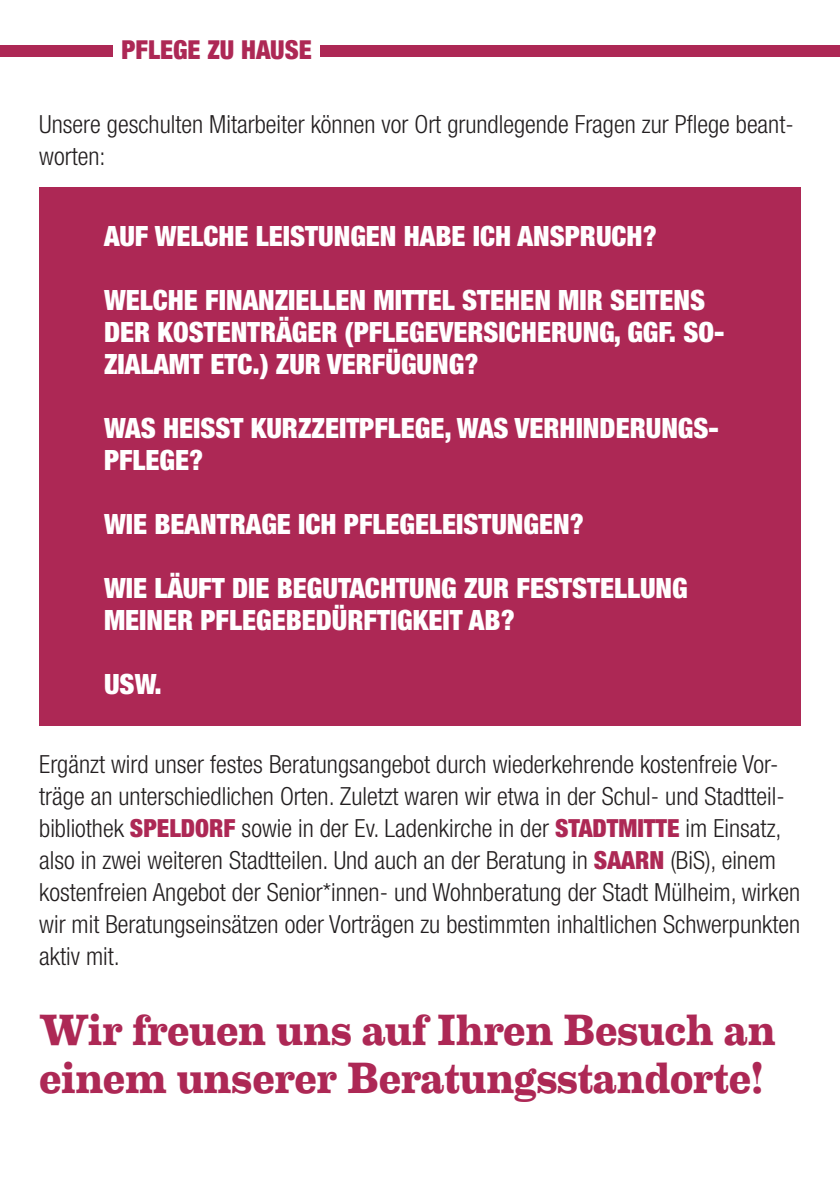
<style>
.page{position:relative;width:840px;height:1191px;background:#fff}
.page>*{position:absolute;margin:0;border:0;box-sizing:border-box;transform-origin:0 0}
.t1{font:700 44px/48px "Eames Century Modern";letter-spacing:-.005em;color:#ad2855}
.t2{font:900 condensed 28px/32px "Helvetica Neue LT Std";color:#fff}
.t3{font:900 condensed 26px "Helvetica Neue";color:#ad2855}
.t4{font:300 condensed 25px/32px "Helvetica Neue LT Std";color:#231f20}
.s1{font-weight:900;color:#ad2855}
</style>
<div class="page">
<div style="left:0;top:45px;width:839px;height:12px;background:#ad2855"></div>
<div style="left:113px;top:17px;width:207px;height:57px;background:#fff"></div>
<div style="left:39px;top:187px;width:761px;height:539px;background:#ad2855"></div>
<p class="t3" style="left:121px;top:28px;width:191px">PFLEGE ZU HAUSE</p>
<p class="t4" style="left:39px;top:108px;width:755px">Unsere geschulten Mitarbeiter können vor Ort grundlegende Fragen zur Pflege beant&shy;worten:</p>
<p class="t2" style="left:104px;top:220px;width:554px">AUF WELCHE LEISTUNGEN HABE ICH ANSPRUCH?</p>
<p class="t2" style="left:104px;top:284px;width:621px">WELCHE FINANZIELLEN MITTEL STEHEN MIR SEITENS<br>DER KOSTENTRÄGER (PFLEGEVERSICHERUNG, GGF. SO-<br>ZIALAMT ETC.) ZUR VERFÜGUNG?</p>
<p class="t2" style="left:104px;top:412px;width:616px">WAS HEISST KURZZEITPFLEGE, WAS VERHINDERUNGS-<br>PFLEGE?</p>
<p class="t2" style="left:104px;top:508px;width:481px">WIE BEANTRAGE ICH PFLEGELEISTUNGEN?</p>
<p class="t2" style="left:104px;top:572px;width:585px">WIE LÄUFT DIE BEGUTACHTUNG ZUR FESTSTELLUNG<br>MEINER PFLEGEBEDÜRFTIGKEIT AB?</p>
<p class="t2" style="left:104px;top:668px;width:59px">USW.</p>
<p class="t4" style="left:39px;top:748px;width:762px">Ergänzt wird unser festes Beratungsangebot durch wiederkehrende kostenfreie Vor&shy;träge an unterschiedlichen Orten. Zuletzt waren wir etwa in der Schul- und Stadtteil&shy;bibliothek <span class="s1">SPELDORF</span> sowie in der Ev. Ladenkirche in der <span class="s1">STADTMITTE</span> im Einsatz, also in zwei weiteren Stadtteilen. Und auch an der Beratung in <span class="s1">SAARN</span> (BiS), einem kostenfreien Angebot der Senior*innen- und Wohnberatung der Stadt Mülheim, wirken wir mit Beratungseinsätzen oder Vorträgen zu bestimmten inhaltlichen Schwerpunkten aktiv mit.</p>
<h1 class="t1" style="left:39px;top:1003px;width:737px">Wir freuen uns auf Ihren Besuch an einem unserer Beratungsstandorte!</h1>
</div>
